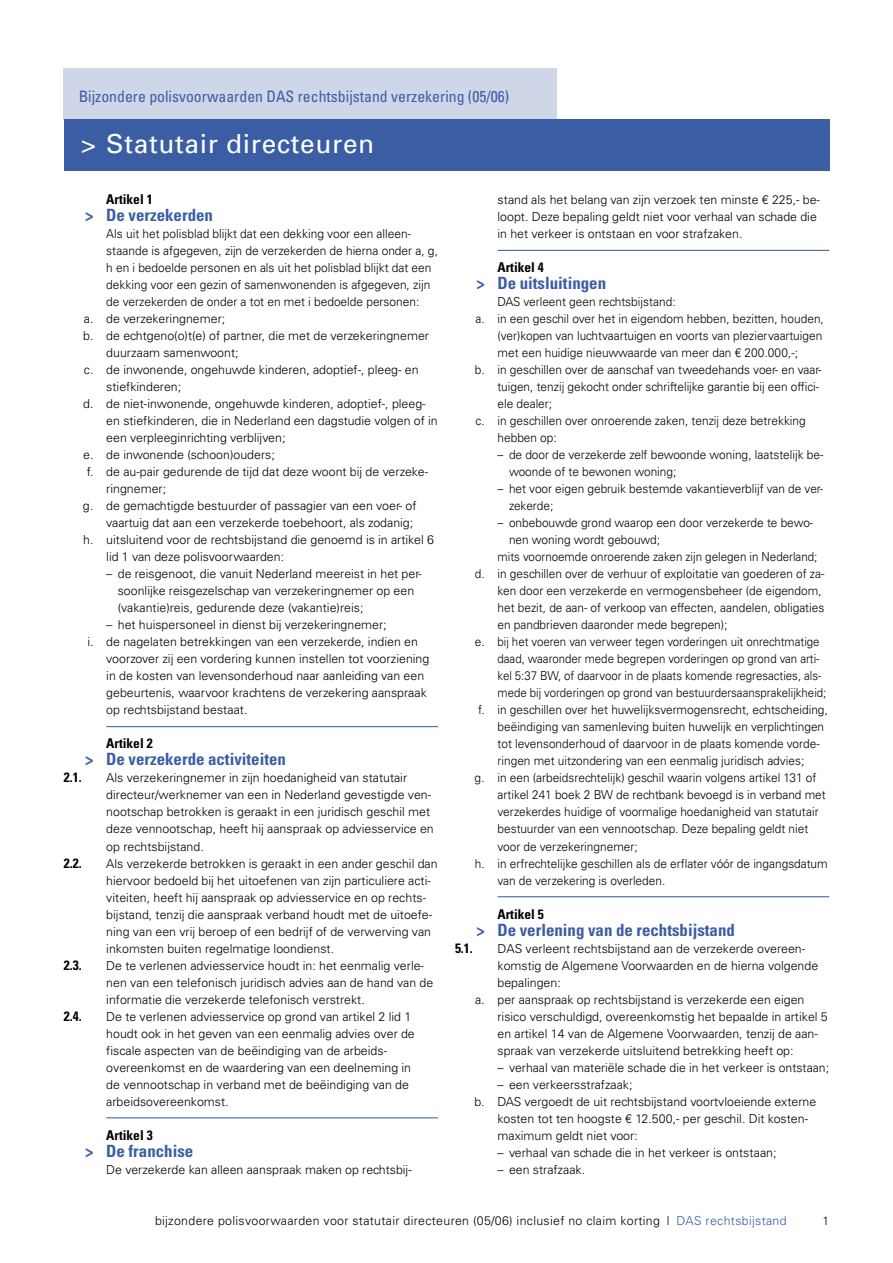
<style>
.page{position:relative;width:893px;height:1263px;background:#fff}
.page>*{position:absolute;margin:0;border:0;box-sizing:border-box;transform-origin:0 0}
.t1{font:26.25px "Univers";letter-spacing:.025em;color:#fff}
.t2{font:700 condensed 16.8px "Univers";color:#3b5da4}
.t3{font:700 condensed 16.8px "Univers LT Std";color:#3b5da4}
.t4{font:condensed 15.75px "Univers";color:#3b5da4}
.artikel{font:700 condensed 13.5px "Univers LT Std";color:#000}
.platte_tekst{font:700 condensed 13.5px "Univers LT Std";color:#000}
.platte_tekst-2{font:300 12.3px/17px "Univers LT Std";color:#000;scale:.96 1}
.platte_tekst-3{font:300 12.3px/17px "Univers LT Std";color:#000}
.platte_tekst-4{font:300 12.3px/17px "Univers";color:#000}
.platte_tekst-5{font:300 12.3px "Univers";letter-spacing:.025em;color:#000}
.platte_tekst-6{font:300 12.3px "Univers LT Std";color:#000;scale:.93 1}
.t5{font:300 12px "Univers";color:#000}
.s1{color:#3b5da4}
</style>
<div class="page">
<hr style="left:106px;top:726px;width:332px;height:1px;background:#3c60a7">
<hr style="left:106px;top:1117px;width:332px;height:1px;background:#3c60a7">
<hr style="left:497px;top:250px;width:332px;height:1px;background:#3c60a7">
<hr style="left:497px;top:896px;width:332px;height:1px;background:#3c60a7">
<div style="left:64px;top:68px;width:493px;height:51px;background:#ced6e8"></div>
<div style="left:64px;top:119px;width:765px;height:51px;background:#3b5da4"></div>
<p class="t4" style="left:79px;top:86px;width:432px">Bijzondere polisvoorwaarden DAS rechtsbijstand verzekering (05/06)</p>
<p class="t1" style="left:81px;top:127px;width:295px">&gt; Statutair directeuren</p>
<p class="artikel" style="left:106px;top:191px;width:48px">Artikel 1</p>
<p class="t2" style="left:85px;top:205px;width:129px">&gt; De verzekerden</p>
<p class="platte_tekst-2" style="left:106px;top:225px;width:347px">Als uit het polisblad blijkt dat een dekking voor een alleen&shy;staande is afgegeven, zijn de verzekerden de hierna onder a, g, h en i bedoelde personen en als uit het polisblad blijkt dat een dekking voor een gezin of samenwonenden is afgegeven, zijn de verzekerden de onder a tot en met i bedoelde personen:</p>
<p class="platte_tekst-3" style="left:84px;top:310px;width:143px">a. de verzekeringnemer;</p>
<p class="platte_tekst-3" style="left:106px;top:327px;width:324px;text-indent:-23px">b. de echtgeno(o)t(e) of partner, die met de verzekeringnemer duurzaam samenwoont;</p>
<p class="platte_tekst-3" style="left:106px;top:361px;width:314px;text-indent:-22px">c. de inwonende, ongehuwde kinderen, adoptief-, pleeg- en stiefkinderen;</p>
<p class="platte_tekst-3" style="left:106px;top:395px;width:333px;text-indent:-23px">d. de niet-inwonende, ongehuwde kinderen, adoptief-, pleeg&shy;en stiefkinderen, die in Nederland een dagstudie volgen of in een verpleeginrichting verblijven;</p>
<p class="platte_tekst-3" style="left:83px;top:446px;width:193px">e. de inwonende (schoon)ouders;</p>
<p class="platte_tekst-3" style="left:106px;top:463px;width:323px;text-indent:-20px">f. de au-pair gedurende de tijd dat deze woont bij de verzeke&shy;ringnemer;</p>
<p class="platte_tekst-3" style="left:83px;top:497px;width:335px;text-align:right">g. de gemachtigde bestuurder of passagier van een voer- of vaartuig dat aan een verzekerde toebehoort, als zodanig;</p>
<p class="platte_tekst-3" style="left:106px;top:531px;width:329px;text-indent:-23px">h. uitsluitend voor de rechtsbijstand die genoemd is in artikel 6 lid 1 van deze polisvoorwaarden:</p>
<p class="platte_tekst-3" style="left:118px;top:565px;width:305px;text-indent:-11px">– de reisgenoot, die vanuit Nederland meereist in het per&shy;soonlijke reisgezelschap van verzekeringnemer op een (vakantie)reis, gedurende deze (vakantie)reis;</p>
<p class="platte_tekst-3" style="left:106px;top:616px;width:282px">– het huispersoneel in dienst bij verzekeringnemer;</p>
<p class="platte_tekst-3" style="left:106px;top:633px;width:325px;text-indent:-19px">i. de nagelaten betrekkingen van een verzekerde, indien en voorzover zij een vordering kunnen instellen tot voorziening in de kosten van levensonderhoud naar aanleiding van een gebeurtenis, waarvoor krachtens de verzekering aanspraak op rechtsbijstand bestaat.</p>
<p class="artikel" style="left:106px;top:735px;width:48px">Artikel 2</p>
<p class="t2" style="left:85px;top:749px;width:202px">&gt; De verzekerde activiteiten</p>
<p class="artikel" style="left:64px;top:769px;width:19px">2.1.</p>
<p class="platte_tekst-4" style="left:106px;top:769px;width:329px">Als verzekeringnemer in zijn hoedanigheid van statutair directeur/werknemer van een in Nederland gevestigde ven&shy;nootschap betrokken is geraakt in een juridisch geschil met deze vennootschap, heeft hij aanspraak op adviesservice en op rechtsbijstand.</p>
<p class="artikel" style="left:64px;top:854px;width:19px">2.2.</p>
<p class="platte_tekst-4" style="left:106px;top:854px;width:333px">Als verzekerde betrokken is geraakt in een ander geschil dan hiervoor bedoeld bij het uitoefenen van zijn particuliere acti&shy;viteiten, heeft hij aanspraak op adviesservice en op rechts&shy;bijstand, tenzij die aanspraak verband houdt met de uitoefe&shy;ning van een vrij beroep of een bedrijf of de verwerving van inkomsten buiten regelmatige loondienst.</p>
<p class="artikel" style="left:64px;top:956px;width:19px">2.3.</p>
<p class="platte_tekst-4" style="left:106px;top:956px;width:329px">De te verlenen adviesservice houdt in: het eenmalig verle&shy;nen van een telefonisch juridisch advies aan de hand van de informatie die verzekerde telefonisch verstrekt.</p>
<p class="artikel" style="left:64px;top:1007px;width:19px">2.4.</p>
<p class="platte_tekst-4" style="left:106px;top:1007px;width:310px">De te verlenen adviesservice op grond van artikel 2 lid 1 houdt ook in het geven van een eenmalig advies over de fiscale aspecten van de beëindiging van de arbeids&shy;overeenkomst en de waardering van een deelneming in de vennootschap in verband met de beëindiging van de arbeidsovereenkomst.</p>
<p class="artikel" style="left:106px;top:1126px;width:48px">Artikel 3</p>
<p class="t3" style="left:85px;top:1140px;width:110px">&gt; De franchise</p>
<p class="platte_tekst-3" style="left:106px;top:1161px;width:307px">De verzekerde kan alleen aanspraak maken op rechtsbij-</p>
<p class="platte_tekst-3" style="left:497px;top:191px;width:324px">stand als het belang van zijn verzoek ten minste € 225,- be&shy;loopt. Deze bepaling geldt niet voor verhaal van schade die in het verkeer is ontstaan en voor strafzaken.</p>
<p class="artikel" style="left:497px;top:259px;width:48px">Artikel 4</p>
<p class="t2" style="left:476px;top:273px;width:131px">&gt; De uitsluitingen</p>
<p class="platte_tekst-2" style="left:497px;top:293px;width:187px">DAS verleent geen rechtsbijstand:</p>
<p class="platte_tekst-2" style="left:497px;top:310px;width:341px;text-indent:-22px">a. in een geschil over het in eigendom hebben, bezitten, houden, (ver)kopen van luchtvaartuigen en voorts van pleziervaartuigen met een huidige nieuwwaarde van meer dan € 200.000,-;</p>
<p class="platte_tekst-2" style="left:497px;top:361px;width:339px;text-indent:-23px">b. in geschillen over de aanschaf van tweedehands voer- en vaar&shy;tuigen, tenzij gekocht onder schriftelijke garantie bij een offici&shy;ele dealer;</p>
<p class="platte_tekst-2" style="left:497px;top:412px;width:323px;text-indent:-22px">c. in geschillen over onroerende zaken, tenzij deze betrekking hebben op:</p>
<p class="platte_tekst-2" style="left:509px;top:446px;width:329px;text-indent:-11px">– de door de verzekerde zelf bewoonde woning, laatstelijk be&shy;woonde of te bewonen woning;</p>
<p class="platte_tekst-2" style="left:509px;top:480px;width:329px;text-indent:-11px">– het voor eigen gebruik bestemde vakantieverblijf van de ver&shy;zekerde;</p>
<p class="platte_tekst-2" style="left:509px;top:514px;width:318px;text-indent:-11px">– onbebouwde grond waarop een door verzekerde te bewo&shy;nen woning wordt gebouwd;</p>
<p class="platte_tekst-6" style="left:497px;top:549px;width:346px">mits voornoemde onroerende zaken zijn gelegen in Nederland;</p>
<p class="platte_tekst-2" style="left:497px;top:565px;width:342px;text-indent:-23px">d. in geschillen over de verhuur of exploitatie van goederen of za&shy;ken door een verzekerde en vermogensbeheer (de eigendom, het bezit, de aan- of verkoop van effecten, aandelen, obligaties en pandbrieven daaronder mede begrepen);</p>
<p class="platte_tekst-2" style="left:497px;top:633px;width:344px;text-indent:-23px">e. bij het voeren van verweer tegen vorderingen uit onrechtmatige daad, waaronder mede begrepen vorderingen op grond van arti&shy;kel 5:37 BW, of daarvoor in de plaats komende regresacties, als&shy;mede bij vorderingen op grond van bestuurdersaansprakelijkheid;</p>
<p class="platte_tekst-2" style="left:497px;top:702px;width:346px;text-indent:-19px">f. in geschillen over het huwelijksvermogensrecht, echtscheiding, beëindiging van samenleving buiten huwelijk en verplichtingen tot levensonderhoud of daarvoor in de plaats komende vorde&shy;ringen met uitzondering van een eenmalig juridisch advies;</p>
<p class="platte_tekst-2" style="left:497px;top:770px;width:343px;text-indent:-23px">g. in een (arbeidsrechtelijk) geschil waarin volgens artikel 131 of artikel 241 boek 2 BW de rechtbank bevoegd is in verband met verzekerdes huidige of voormalige hoedanigheid van statutair bestuurder van een vennootschap. Deze bepaling geldt niet voor de verzekeringnemer;</p>
<p class="platte_tekst-2" style="left:497px;top:855px;width:345px;text-indent:-23px">h. in erfrechtelijke geschillen als de erflater vóór de ingangsdatum van de verzekering is overleden.</p>
<p class="artikel" style="left:497px;top:905px;width:48px">Artikel 5</p>
<p class="t2" style="left:476px;top:919px;width:260px">&gt; De verlening van de rechtsbijstand</p>
<p class="platte_tekst" style="left:455px;top:939px;width:19px">5.1.</p>
<p class="platte_tekst-4" style="left:497px;top:939px;width:322px">DAS verleent rechtsbijstand aan de verzekerde overeen&shy;komstig de Algemene Voorwaarden en de hierna volgende bepalingen:</p>
<p class="platte_tekst-4" style="left:497px;top:990px;width:332px;text-indent:-22px">a. per aanspraak op rechtsbijstand is verzekerde een eigen risico verschuldigd, overeenkomstig het bepaalde in artikel 5 en artikel 14 van de Algemene Voorwaarden, tenzij de aan&shy;spraak van verzekerde uitsluitend betrekking heeft op:</p>
<p class="platte_tekst-4" style="left:497px;top:1058px;width:333px">– verhaal van materiële schade die in het verkeer is ontstaan;</p>
<p class="platte_tekst-4" style="left:497px;top:1075px;width:137px">– een verkeersstrafzaak;</p>
<p class="platte_tekst-3" style="left:497px;top:1093px;width:320px;text-indent:-23px">b. DAS vergoedt de uit rechtsbijstand voortvloeiende externe kosten tot ten hoogste € 12.500,- per geschil. Dit kosten&shy;maximum geldt niet voor:</p>
<p class="platte_tekst-3" style="left:497px;top:1144px;width:281px">– verhaal van schade die in het verkeer is ontstaan;</p>
<p class="platte_tekst-3" style="left:497px;top:1161px;width:89px">– een strafzaak.</p>
<p class="platte_tekst-5" style="left:155px;top:1213px;width:633px">bijzondere polisvoorwaarden voor statutair directeuren (05/06) inclusief no claim korting | <span class="s1">DAS rechtsbijstand</span></p>
<p class="t5" style="left:822px;top:1213px;width:8px">1</p>
</div>
